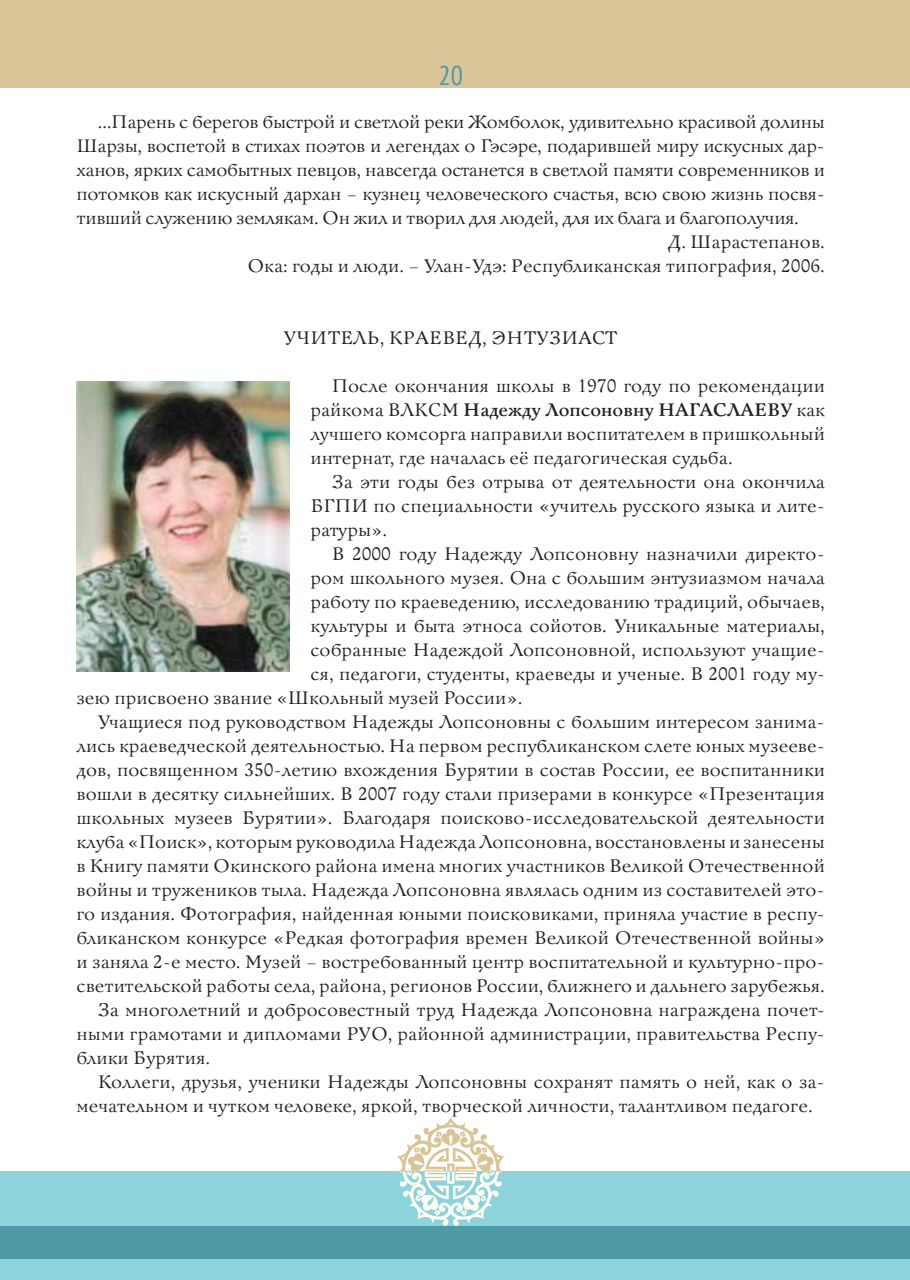
<style>
.page{position:relative;width:910px;height:1280px;background:#fff}
.page>*{position:absolute;margin:0;border:0;box-sizing:border-box;transform-origin:0 0}
.t1{font:condensed 27px "PT Sans";color:#4d99a5}
.t2{font:18px/24px "Bannikova";color:#241f1f;text-align:justify}
.t3{font:18px "Bannikova";letter-spacing:-.02em;color:#241f1f}
.s1{font-weight:700}
</style>
<div class="page">
<div style="left:0;top:0;width:910px;height:87px;background:#d9c598"></div>
<div style="left:0;top:1171px;width:910px;height:109px;background:#8cd3dc"></div>
<div style="left:0;top:1226px;width:910px;height:33px;background:#4d99a5"></div>
<svg style="left:397px;top:1117px;width:107px;height:109px"></svg>
<img style="left:77px;top:381px;width:212px;height:291px">
<h1 class="t1" style="left:439px;top:60px;width:26px">20</h1>
<p class="t3" style="left:98px;top:112px;width:729px">…Парень с берегов быстрой и светлой реки Жомболок, удивительно красивой долины</p>
<p class="t3" style="left:77px;top:136px;width:750px">Шарзы, воспетой в стихах поэтов и легендах о Гэсэре, подарившей миру искусных дар-</p>
<p class="t3" style="left:77px;top:159px;width:750px">ханов, ярких самобытных певцов, навсегда останется в светлой памяти современников и</p>
<p class="t3" style="left:77px;top:183px;width:750px">потомков как искусный дархан – кузнец человеческого счастья, всю свою жизнь посвя-</p>
<p class="t3" style="left:77px;top:207px;width:724px">тивший служению землякам. Он жил и творил для людей, для их блага и благополучия.</p>
<p class="t2" style="left:668px;top:230px;width:159px">Д. Шарастепанов.</p>
<p class="t2" style="left:247px;top:254px;width:579px">Ока: годы и люди. – Улан-Удэ: Республиканская типография, 2006.</p>
<p class="t2" style="left:283px;top:326px;width:336px">УЧИТЕЛЬ, КРАЕВЕД, ЭНТУЗИАСТ</p>
<p class="t2" style="left:310px;top:374px;width:516px;text-indent:21px">После окончания школы в 1970 году по рекомендации райкома BЛKCM <span class="s1">Надежду Лопсоновну НАГАСЛАЕВУ</span> как лучшего комсорга направили воспитателем в пришкольный интернат, где началась её педагогическая судьба.</p>
<p class="t2" style="left:310px;top:470px;width:516px;text-indent:21px">За эти годы без отрыва от деятельности она окончила БГПИ по специальности «учитель русского языка и лите&shy;ратуры».</p>
<p class="t2" style="left:332px;top:542px;width:495px">В 2000 году Надежду Лопсоновну назначили директо-</p>
<p class="t2" style="left:310px;top:566px;width:516px">ром школьного музея. Она с большим энтузиазмом начала</p>
<p class="t2" style="left:310px;top:590px;width:516px">работу по краеведению, исследованию традиций, обычаев,</p>
<p class="t2" style="left:310px;top:614px;width:516px">культуры и быта этноса сойотов. Уникальные материалы,</p>
<p class="t2" style="left:310px;top:638px;width:516px">собранные Надеждой Лопсоновной, используют учащие-</p>
<p class="t2" style="left:310px;top:662px;width:516px">ся, педагоги, студенты, краеведы и ученые. В 2001 году му-</p>
<p class="t2" style="left:77px;top:686px;width:447px">зею присвоено звание «Школьный музей России».</p>
<p class="t2" style="left:98px;top:710px;width:729px">Учащиеся под руководством Надежды Лопсоновны с большим интересом занима-</p>
<p class="t2" style="left:77px;top:734px;width:750px">лись краеведческой деятельностью. На первом республиканском слете юных музееве-</p>
<p class="t2" style="left:77px;top:758px;width:750px">дов, посвященном 350-летию вхождения Бурятии в состав России, ее воспитанники</p>
<p class="t2" style="left:77px;top:782px;width:750px">вошли в десятку сильнейших. В 2007 году стали призерами в конкурсе «Презентация</p>
<p class="t2" style="left:77px;top:806px;width:750px">школьных музеев Бурятии». Благодаря поисково-исследовательской деятельности</p>
<p class="t2" style="left:77px;top:830px;width:750px">клуба «Поиск», которым руководила Надежда Лопсоновна, восстановлены и занесены</p>
<p class="t2" style="left:77px;top:854px;width:750px">в Книгу памяти Окинского района имена многих участников Великой Отечественной</p>
<p class="t2" style="left:77px;top:878px;width:750px">войны и тружеников тыла. Надежда Лопсоновна являлась одним из составителей это-</p>
<p class="t2" style="left:77px;top:902px;width:750px">го издания. Фотография, найденная юными поисковиками, приняла участие в респу-</p>
<p class="t2" style="left:77px;top:926px;width:750px">бликанском конкурсе «Редкая фотография времен Великой Отечественной войны»</p>
<p class="t2" style="left:77px;top:950px;width:750px">и заняла 2-е место. Музей – востребованный центр воспитательной и культурно-про-</p>
<p class="t2" style="left:77px;top:974px;width:750px">светительской работы села, района, регионов России, ближнего и дальнего зарубежья.</p>
<p class="t2" style="left:98px;top:998px;width:729px">За многолетний и добросовестный труд Надежда Лопсоновна награждена почет-</p>
<p class="t2" style="left:77px;top:1022px;width:750px">ными грамотами и дипломами РУО, районной администрации, правительства Респу-</p>
<p class="t2" style="left:77px;top:1046px;width:135px">блики Бурятия.</p>
<p class="t2" style="left:98px;top:1070px;width:729px">Коллеги, друзья, ученики Надежды Лопсоновны сохранят память о ней, как о за-</p>
<p class="t2" style="left:77px;top:1094px;width:738px">мечательном и чутком человеке, яркой, творческой личности, талантливом педагоге.</p>
</div>
